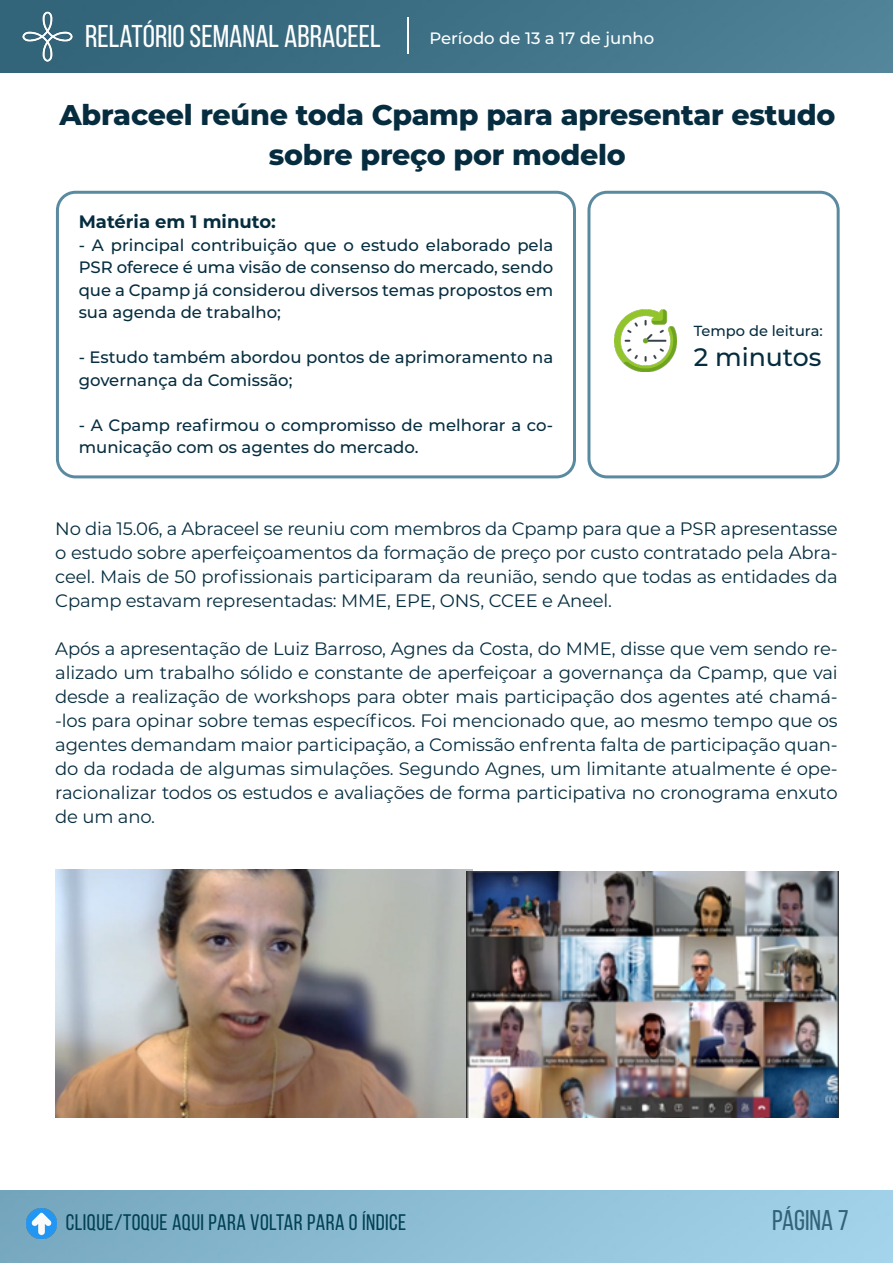
<style>
.page{position:relative;width:893px;height:1263px;background:#fff}
.page>*{position:absolute;margin:0;border:0;box-sizing:border-box;transform-origin:0 0}
.t1{font:31.5px "Bebas Neue";color:#fff}
.t2{font:800 28.5px/40.5px "Montserrat";letter-spacing:-.01em;color:#062d3f;text-align:center}
.t3{font:28.5px "Bebas Neue";color:#326479}
.t4{font:500 25.2px "Montserrat";color:#062d3f}
.t5{font:22.5px "Bebas Neue";letter-spacing:.02em;color:#014153}
.t6{font:18px/24px "Montserrat";letter-spacing:-.01em;color:#062d3f;text-align:justify}
.t7{font:700 18px "Montserrat";color:#062d3f}
.t8{font:500 16.5px/22.5px "Montserrat";color:#062d3f}
.t9{font:500 16.5px "Montserrat";color:#fff}
.t10{font:500 14.55px "Montserrat";color:#062d3f}
</style>
<div class="page">
<img style="left:0;top:0;width:893px;height:72px">
<img style="left:0;top:1191px;width:892px;height:72px">
<img style="left:23px;top:11px;width:50px;height:50px">
<hr style="left:407px;top:17px;width:2px;height:37px;background:#fff">
<img style="left:27px;top:1209px;width:29px;height:29px">
<div style="left:587px;top:191px;width:253px;height:287px;border:3px solid #5a8aa0;border-radius:18px"></div>
<div style="left:56px;top:191px;width:520px;height:287px;border:3px solid #5a8aa0;border-radius:18px"></div>
<img style="left:614px;top:310px;width:62px;height:62px">
<img style="left:56px;top:870px;width:417px;height:247px">
<img style="left:466px;top:871px;width:372px;height:246px">
<h1 class="t1" style="left:85px;top:19px;width:297px">RELATÓRIO SEMANAL ABRACEEL</h1>
<p class="t9" style="left:429px;top:26px;width:226px">Período de 13 a 17 de junho</p>
<h2 class="t2" style="left:59px;top:93px;width:777px">Abraceel reúne toda Cpamp para apresentar estudo sobre preço por modelo</h2>
<p class="t7" style="left:79px;top:209px;width:199px">Matéria em 1 minuto:</p>
<p class="t8" style="left:79px;top:233px;width:476px;text-align:justify">- A principal contribuição que o estudo elaborado pela PSR oferece é uma visão de consenso do mercado, sendo que a Cpamp já considerou diversos temas propostos em sua agenda de trabalho;</p>
<p class="t8" style="left:79px;top:345px;width:476px">- Estudo também abordou pontos de aprimoramento na governança da Comissão;</p>
<p class="t8" style="left:79px;top:413px;width:476px">- A Cpamp reafirmou o compromisso de melhorar a co&shy;municação com os agentes do mercado.</p>
<p class="t10" style="left:694px;top:321px;width:131px">Tempo de leitura:</p>
<h3 class="t4" style="left:694px;top:340px;width:129px">2 minutos</h3>
<p class="t6" style="left:55px;top:516px;width:784px">No dia 15.06, a Abraceel se reuniu com membros da Cpamp para que a PSR apresentasse o estudo sobre aperfeiçoamentos da formação de preço por custo contratado pela Abra&shy;ceel. Mais de 50 profissionais participaram da reunião, sendo que todas as entidades da Cpamp estavam representadas: MME, EPE, ONS, CCEE e Aneel.</p>
<p class="t6" style="left:55px;top:636px;width:784px">Após a apresentação de Luiz Barroso, Agnes da Costa, do MME, disse que vem sendo re&shy;alizado um trabalho sólido e constante de aperfeiçoar a governança da Cpamp, que vai desde a realização de workshops para obter mais participação dos agentes até chamá--los para opinar sobre temas específicos. Foi mencionado que, ao mesmo tempo que os agentes demandam maior participação, a Comissão enfrenta falta de participação quan&shy;do da rodada de algumas simulações. Segundo Agnes, um limitante atualmente é ope&shy;racionalizar todos os estudos e avaliações de forma participativa no cronograma enxuto de um ano.</p>
<p class="t5" style="left:66px;top:1210px;width:342px">CLIQUE/TOQUE AQUI PARA VOLTAR PARA O ÍNDICE</p>
<h2 class="t3" style="left:772px;top:1205px;width:78px">PÁGINA 7</h2>
</div>
